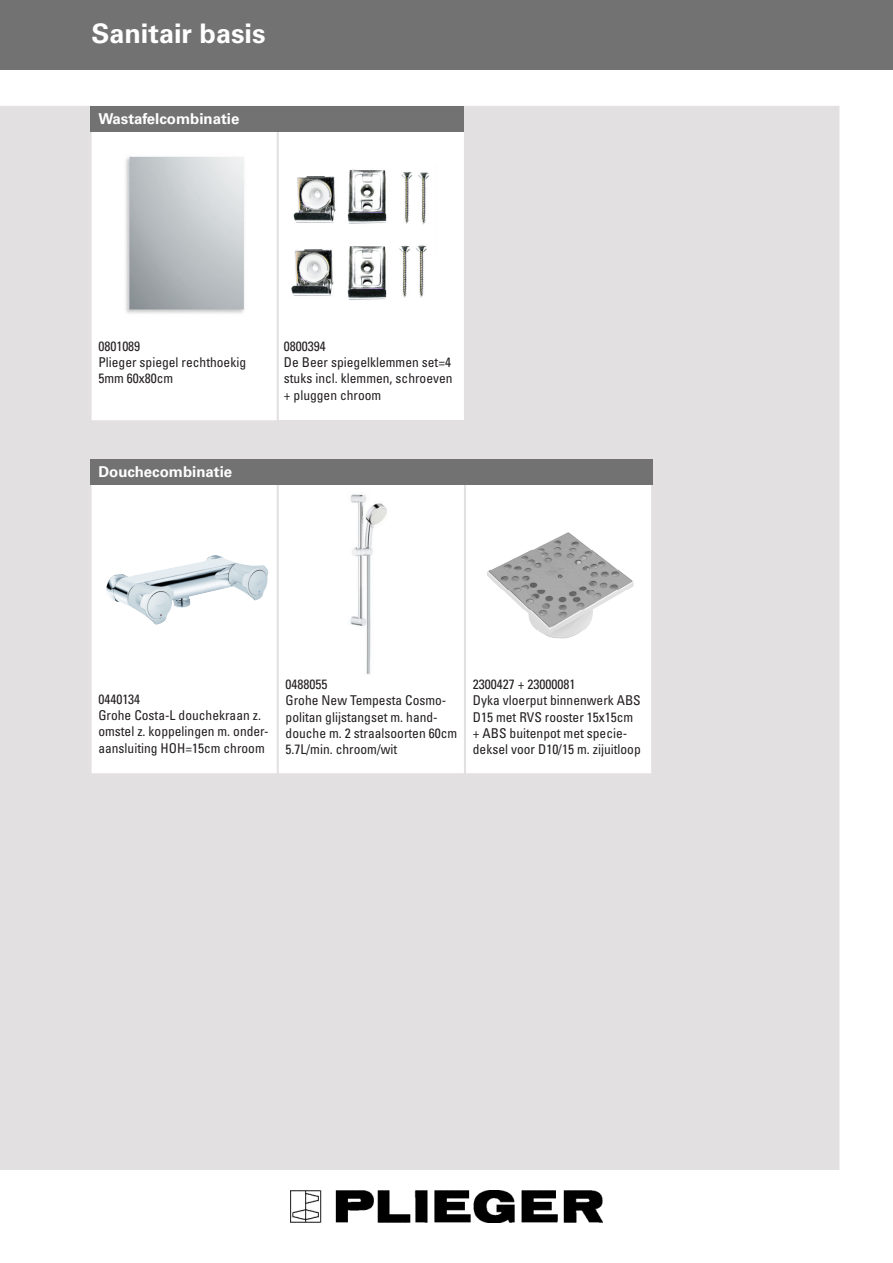
<style>
.page{position:relative;width:893px;height:1263px;background:#fff}
.page>*{position:absolute;margin:0;border:0;box-sizing:border-box;transform-origin:0 0}
.Kop{font:700 27px "Univers LT Std";color:#fff}
.Subkop{font:700 15px "Univers LT Std";color:#fff}
.Platte_tekst{font:condensed 13.5px/16.2px "Univers LT Std";color:#231f20}
</style>
<div class="page">
<div style="left:0;top:0;width:893px;height:70px;background:#717271"></div>
<div style="left:0;top:106px;width:839px;height:1064px;background:#e3e0e1"></div>
<img style="left:291px;top:1191px;width:311px;height:31px">
<div style="left:91px;top:107px;width:187px;height:314px;background:#fff;border:1px solid #e3e0e1"></div>
<div style="left:278px;top:106px;width:187px;height:315px;background:#fff;border:1px solid #e3e0e1"></div>
<div style="left:91px;top:460px;width:187px;height:314px;background:#fff;border:1px solid #e3e0e1"></div>
<div style="left:278px;top:460px;width:187px;height:314px;background:#fff;border:1px solid #e3e0e1"></div>
<div style="left:465px;top:460px;width:187px;height:314px;background:#fff;border:1px solid #e3e0e1"></div>
<div style="left:90px;top:106px;width:187px;height:26px;background:#717271"></div>
<div style="left:277px;top:106px;width:186px;height:26px;background:#717271"></div>
<div style="left:90px;top:459px;width:188px;height:26px;background:#717271"></div>
<img style="left:106px;top:555px;width:163px;height:70px">
<img style="left:125px;top:156px;width:120px;height:158px">
<div style="left:273px;top:459px;width:380px;height:26px;background:#717271"></div>
<img style="left:350px;top:494px;width:37px;height:180px">
<img style="left:533px;top:532px;width:59px;height:18px">
<img style="left:491px;top:550px;width:127px;height:20px">
<img style="left:487px;top:570px;width:147px;height:20px">
<img style="left:503px;top:590px;width:123px;height:20px">
<img style="left:525px;top:610px;width:68px;height:20px">
<img style="left:538px;top:630px;width:45px;height:9px">
<img style="left:291px;top:169px;width:138px;height:131px">
<p class="Kop" style="left:91px;top:17px;width:176px">Sanitair basis</p>
<p class="Subkop" style="left:98px;top:109px;width:143px">Wastafelcombinatie</p>
<p class="Platte_tekst" style="left:98px;top:338px;width:43px">0801089</p>
<p class="Platte_tekst" style="left:98px;top:354px;width:149px">Plieger spiegel rechthoekig<br>5mm 60x80cm</p>
<p class="Subkop" style="left:98px;top:462px;width:135px">Douchecombinatie</p>
<p class="Platte_tekst" style="left:284px;top:338px;width:43px">0800394</p>
<p class="Platte_tekst" style="left:284px;top:354px;width:170px;text-align:justify">De Beer spiegelklemmen set=4 stuks incl. klemmen, schroeven + pluggen chroom</p>
<p class="Platte_tekst" style="left:98px;top:691px;width:43px">0440134</p>
<p class="Platte_tekst" style="left:98px;top:707px;width:172px">Grohe Costa-L douchekraan z. omstel z. koppelingen m. onder&shy;aansluiting HOH=15cm chroom</p>
<p class="Platte_tekst" style="left:286px;top:676px;width:43px">0488055</p>
<p class="Platte_tekst" style="left:286px;top:692px;width:173px">Grohe New Tempesta Cosmo&shy;politan glijstangset m. hand&shy;douche m. 2 straalsoorten 60cm<br>5.7L/min. chroom/wit</p>
<p class="Platte_tekst" style="left:473px;top:676px;width:104px">2300427 + 23000081</p>
<p class="Platte_tekst" style="left:473px;top:692px;width:169px">Dyka vloerput binnenwerk ABS<br>D15 met RVS rooster 15x15cm</p>
<p class="Platte_tekst" style="left:473px;top:725px;width:169px">+ ABS buitenpot met specie&shy;deksel voor D10/15 m. zijuitloop</p>
</div>
